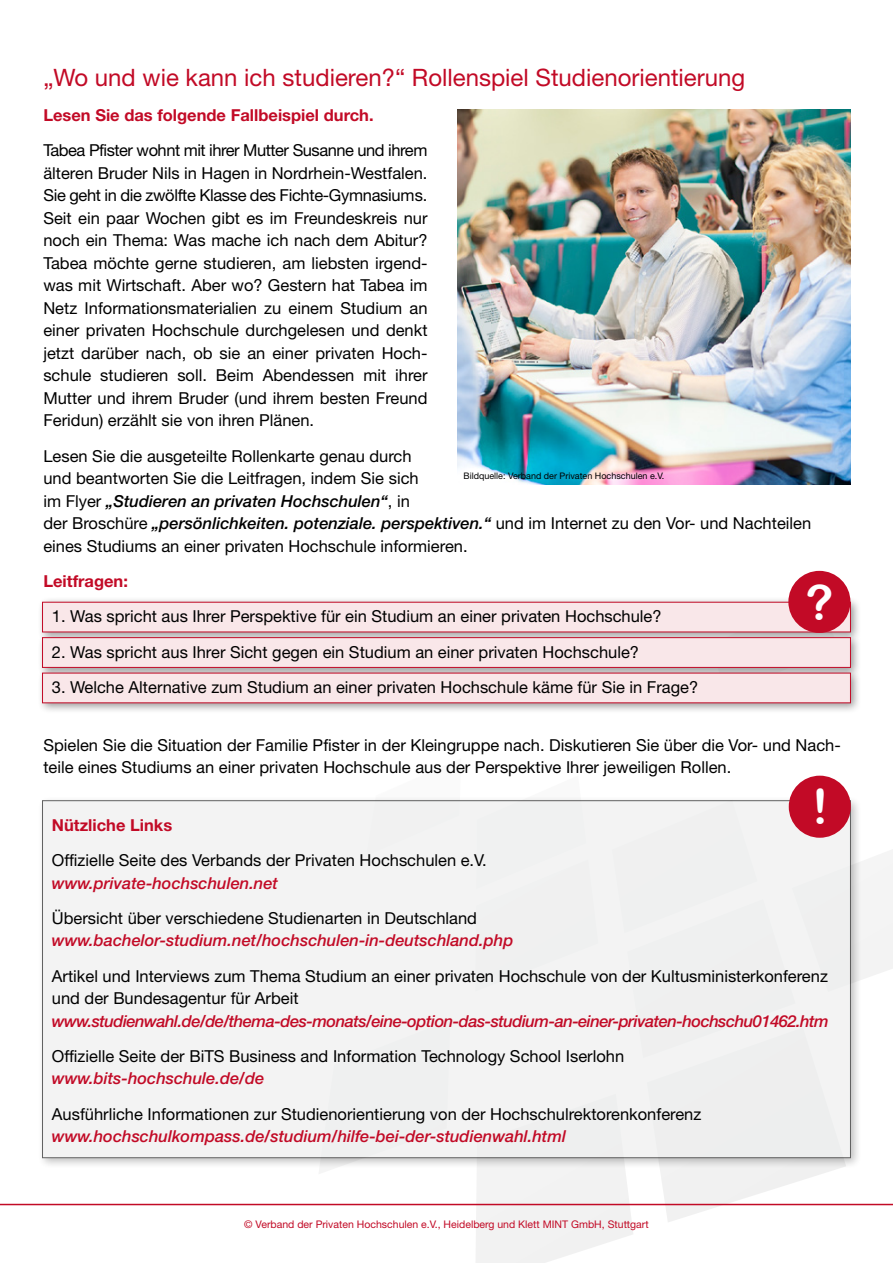
<style>
.page{position:relative;width:893px;height:1263px;background:#fff}
.page>*{position:absolute;margin:0;border:0;box-sizing:border-box;transform-origin:0 0}
.t1{font:48.6px "Arial Rounded MT Bold";color:#fff}
.t2{font:24px "Helvetica Neue";color:#c20a26}
.t3{font:16.5px/22.5px "Helvetica Neue";color:#000}
.t4{font:italic 500 16.5px "Helvetica Neue";color:#c20a26}
.t5{font:italic 500 16.5px "Helvetica Neue";letter-spacing:-.03em;color:#c20a26}
.t6{font:700 16.5px "Helvetica Neue";color:#c20a26}
.t7{font:10.5px "Helvetica Neue";color:#c20a26}
.t8{font:9px "Helvetica Neue";color:#000}
.s1{font-weight:500;font-style:italic}
</style>
<div class="page">
<svg style="left:475px;top:775px;width:418px;height:488px"></svg>
<hr style="left:0;top:1204px;width:893px;height:1px;background:#c20a26">
<img style="left:457px;top:109px;width:394px;height:376px">
<div style="left:37px;top:597px;width:825px;height:46px;background:#000;opacity:.4"></div>
<div style="left:42px;top:602px;width:809px;height:30px;background:#f9e7e9"></div>
<div style="left:37px;top:632px;width:825px;height:47px;background:#000;opacity:.4"></div>
<div style="left:42px;top:637px;width:809px;height:31px;background:#f9e7e9;border:1px solid #c20a26"></div>
<div style="left:37px;top:667px;width:825px;height:47px;background:#000;opacity:.4"></div>
<div style="left:42px;top:673px;width:809px;height:30px;background:#f9e7e9"></div>
<div style="left:37px;top:795px;width:825px;height:374px;background:#000;opacity:.4"></div>
<div style="left:43px;top:801px;width:807px;height:357px;background:#f3f3f3"></div>
<div style="left:788px;top:571px;width:62px;height:62px;background:#c20a26;border-radius:50%"></div>
<div style="left:789px;top:776px;width:62px;height:62px;background:#c20a26;border-radius:50%"></div>
<h2 class="t2" style="left:43px;top:63px;width:703px">„Wo und wie kann ich studieren?“ Rollenspiel Studienorientierung</h2>
<p class="t6" style="left:43px;top:105px;width:332px">Lesen Sie das folgende Fallbeispiel durch.</p>
<p class="t3" style="left:43px;top:139px;width:386px;text-align:justify">Tabea Pfister wohnt mit ihrer Mutter Susanne und ihrem älteren Bruder Nils in Hagen in Nordrhein-Westfalen.<br>Sie geht in die zwölfte Klasse des Fichte-Gymnasiums.<br>Seit ein paar Wochen gibt es im Freundeskreis nur noch ein Thema: Was mache ich nach dem Abitur?<br>Tabea möchte gerne studieren, am liebsten irgend&shy;was mit Wirtschaft. Aber wo? Gestern hat Tabea im Netz Informationsmaterialien zu einem Studium an einer privaten Hochschule durchgelesen und denkt jetzt darüber nach, ob sie an einer privaten Hoch&shy;schule studieren soll. Beim Abendessen mit ihrer Mutter und ihrem Bruder (und ihrem besten Freund Feridun) erzählt sie von ihren Plänen.</p>
<p class="t3" style="left:43px;top:444px;width:769px">Lesen Sie die ausgeteilte Rollenkarte genau durch<br>und beantworten Sie die Leitfragen, indem Sie sich<br>im Flyer <span class="s1">„Studieren an privaten Hochschulen“</span>, in<br>der Broschüre <span class="s1">„persönlichkeiten. potenziale. perspektiven.“</span> und im Internet zu den Vor- und Nachteilen eines Studiums an einer privaten Hochschule informieren.</p>
<p class="t6" style="left:43px;top:571px;width:86px">Leitfragen:</p>
<p class="t3" style="left:52px;top:605px;width:611px">1. Was spricht aus Ihrer Perspektive für ein Studium an einer privaten Hochschule?</p>
<p class="t3" style="left:52px;top:640px;width:589px">2. Was spricht aus Ihrer Sicht gegen ein Studium an einer privaten Hochschule?</p>
<p class="t3" style="left:52px;top:675px;width:648px">3. Welche Alternative zum Studium an einer privaten Hochschule käme für Sie in Frage?</p>
<p class="t8" style="left:463px;top:470px;width:202px">Bildquelle: Verband der Privaten Hochschulen e.V.</p>
<h1 class="t1" style="left:805px;top:574px;width:29px">?</h1>
<p class="t3" style="left:43px;top:733px;width:799px">Spielen Sie die Situation der Familie Pfister in der Kleingruppe nach. Diskutieren Sie über die Vor- und Nach&shy;teile eines Studiums an einer privaten Hochschule aus der Perspektive Ihrer jeweiligen Rollen.</p>
<h1 class="t1" style="left:812px;top:778px;width:18px">!</h1>
<p class="t6" style="left:52px;top:815px;width:122px">Nützliche Links</p>
<p class="t3" style="left:52px;top:849px;width:436px">Offizielle Seite des Verbands der Privaten Hochschulen e.V.</p>
<p class="t4" style="left:52px;top:873px;width:228px">www.private-hochschulen.net</p>
<p class="t3" style="left:52px;top:906px;width:427px">Übersicht über verschiedene Studienarten in Deutschland</p>
<p class="t4" style="left:52px;top:931px;width:463px">www.bachelor-studium.net/hochschulen-in-deutschland.php</p>
<p class="t3" style="left:52px;top:964px;width:777px">Artikel und Interviews zum Thema Studium an einer privaten Hochschule von der Kultusministerkonferenz und der Bundesagentur für Arbeit</p>
<p class="t5" style="left:52px;top:1011px;width:778px">www.studienwahl.de/de/thema-des-monats/eine-option-das-studium-an-einer-privaten-hochschu01462.htm</p>
<p class="t3" style="left:52px;top:1044px;width:574px">Offizielle Seite der BiTS Business and Information Technology School Iserlohn</p>
<p class="t4" style="left:52px;top:1069px;width:214px">www.bits-hochschule.de/de</p>
<p class="t3" style="left:52px;top:1102px;width:651px">Ausführliche Informationen zur Studienorientierung von der Hochschulrektorenkonferenz</p>
<p class="t4" style="left:52px;top:1126px;width:516px">www.hochschulkompass.de/studium/hilfe-bei-der-studienwahl.html</p>
<p class="t7" style="left:244px;top:1218px;width:406px">© Verband der Privaten Hochschulen e.V., Heidelberg und Klett MINT GmbH, Stuttgart</p>
</div>
